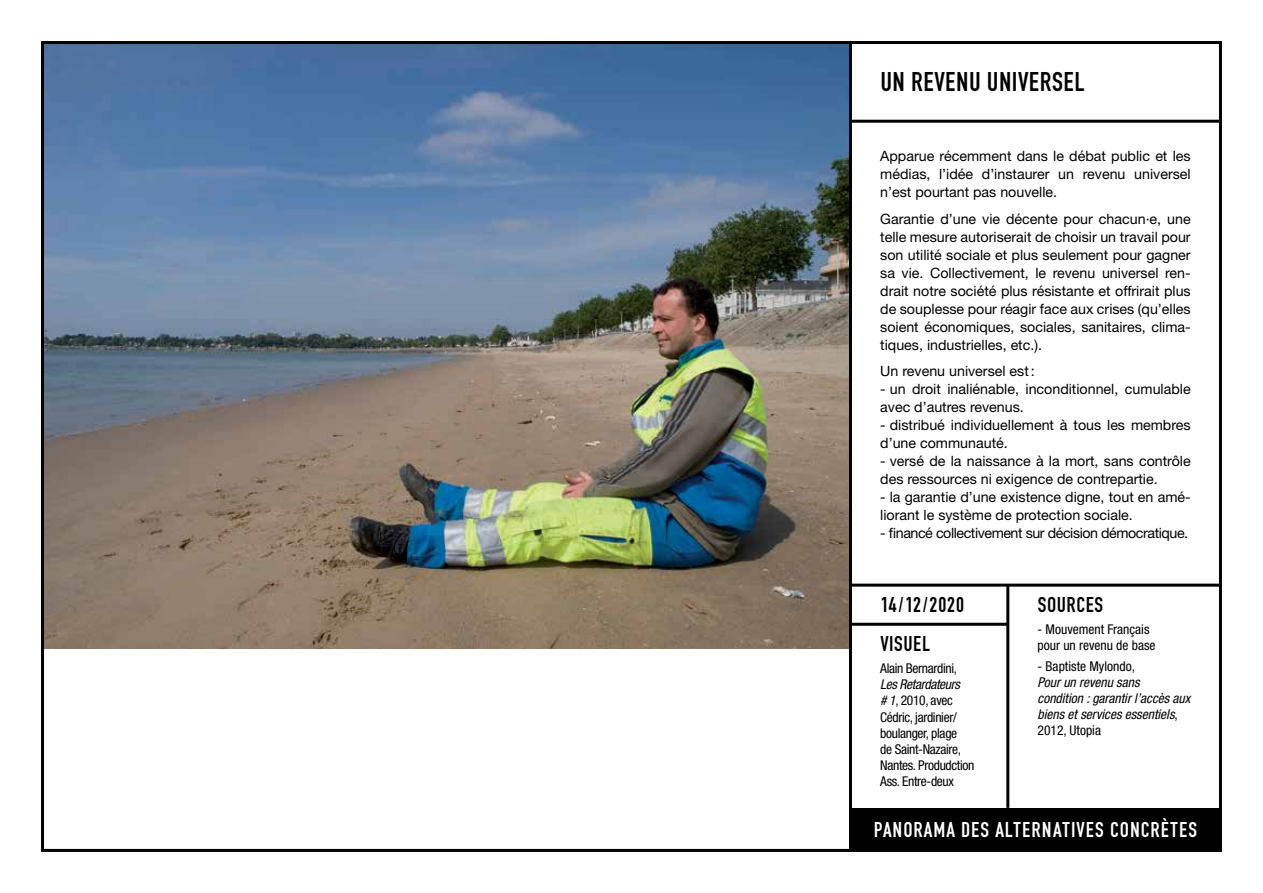
<style>
.page{position:relative;width:1263px;height:893px;background:#fff}
.page>*{position:absolute;margin:0;border:0;box-sizing:border-box;transform-origin:0 0}
.t1{font:28.5px "Fette Engschrift DOT";letter-spacing:.015em;color:#000}
.t2{font:22.5px "Fette Engschrift DOT";color:#fff}
.t3{font:22.5px "Fette Engschrift DOT";letter-spacing:.01em;color:#000}
.t4{font:14.25px/18px "Helvetica Neue LT Std";color:#000}
.t5{font:14.25px "Helvetica Neue LT Std";letter-spacing:-.03em;color:#000}
.t6{font:condensed 13.5px/16.2px "Helvetica Neue LT Std";letter-spacing:-.025em;color:#000}
.t7{font:italic condensed 13.5px/16.2px "Helvetica Neue LT Std";color:#000}
.t8{font:condensed 13.5px/16.2px "Helvetica Neue LT Std";color:#000}
.s1{font-style:normal}
.s2{font-style:italic}
</style>
<div class="page">
<img style="left:45px;top:45px;width:803px;height:603px">
<div style="left:850px;top:808px;width:370px;height:42px;background:#000"></div>
<hr style="left:850px;top:623px;width:158px;height:3px;background:#000">
<hr style="left:1006px;top:585px;width:3px;height:223px;background:#000">
<hr style="left:850px;top:120px;width:370px;height:3px;background:#000">
<hr style="left:850px;top:584px;width:370px;height:3px;background:#000">
<div style="left:849px;top:41px;width:373px;height:811px;border:3px solid #000"></div>
<h1 class="t1" style="left:880px;top:67px;width:206px">UN REVENU UNIVERSEL</h1>
<p class="t4" style="left:880px;top:147px;width:312px;text-align:justify">Apparue récemment dans le débat public et les médias, l’idée d’instaurer un revenu universel n’est pourtant pas nouvelle.</p>
<p class="t4" style="left:880px;top:209px;width:312px;text-align:justify">Garantie d’une vie décente pour chacun·e, une telle mesure autoriserait de choisir un travail pour son utilité sociale et plus seulement pour gagner sa vie. Collectivement, le revenu universel ren&shy;drait notre société plus résistante et offrirait plus de souplesse pour réagir face aux crises (qu’elles soient économiques, sociales, sanitaires, clima&shy;tiques, industrielles, etc.).</p>
<p class="t4" style="left:880px;top:362px;width:156px">Un revenu universel est:</p>
<p class="t4" style="left:880px;top:380px;width:312px">- un droit inaliénable, inconditionnel, cumulable avec d’autres revenus.</p>
<p class="t4" style="left:880px;top:416px;width:312px">- distribué individuellement à tous les membres d’une communauté.</p>
<p class="t4" style="left:880px;top:452px;width:312px">- versé de la naissance à la mort, sans contrôle des ressources ni exigence de contrepartie.</p>
<p class="t4" style="left:880px;top:488px;width:312px">- la garantie d’une existence digne, tout en amé&shy;liorant le système de protection sociale.</p>
<p class="t5" style="left:880px;top:525px;width:309px">- financé collectivement sur décision démocratique.</p>
<h2 class="t3" style="left:880px;top:592px;width:86px">14/12/2020</h2>
<h2 class="t3" style="left:1038px;top:592px;width:20px">SOURCES</h2>
<h2 class="t3" style="left:880px;top:631px;width:10px">VISUEL</h2>
<p class="t8" style="left:1037px;top:621px;width:119px">- Mouvement Français pour un revenu de base</p>
<p class="t8" style="left:1037px;top:658px;width:99px">- Baptiste Mylondo,</p>
<p class="t7" style="left:1037px;top:674px;width:154px">Pour un revenu sans<br>condition : garantir l’accès aux biens et services essentiels<span class="s1">,<br>2012, Utopia</span></p>
<p class="t6" style="left:880px;top:660px;width:78px">Alain Bernardini,</p>
<p class="t6" style="left:880px;top:676px;width:96px"><span class="s2">Les Retardateurs<br># 1</span>, 2010, avec<br>Cédric, jardinier/ boulanger, plage<br>de Saint-Nazaire,<br>Nantes. Produdction<br>Ass. Entre-deux</p>
<h2 class="t2" style="left:874px;top:817px;width:21px">PANORAMA</h2>
<h2 class="t2" style="left:961px;top:817px;width:45px">DES ALTERNATI</h2>
<h2 class="t2" style="left:1076px;top:817px;width:45px">VES CONCR</h2>
<h2 class="t2" style="left:1161px;top:817px;width:20px">ÈTES</h2>
</div>
